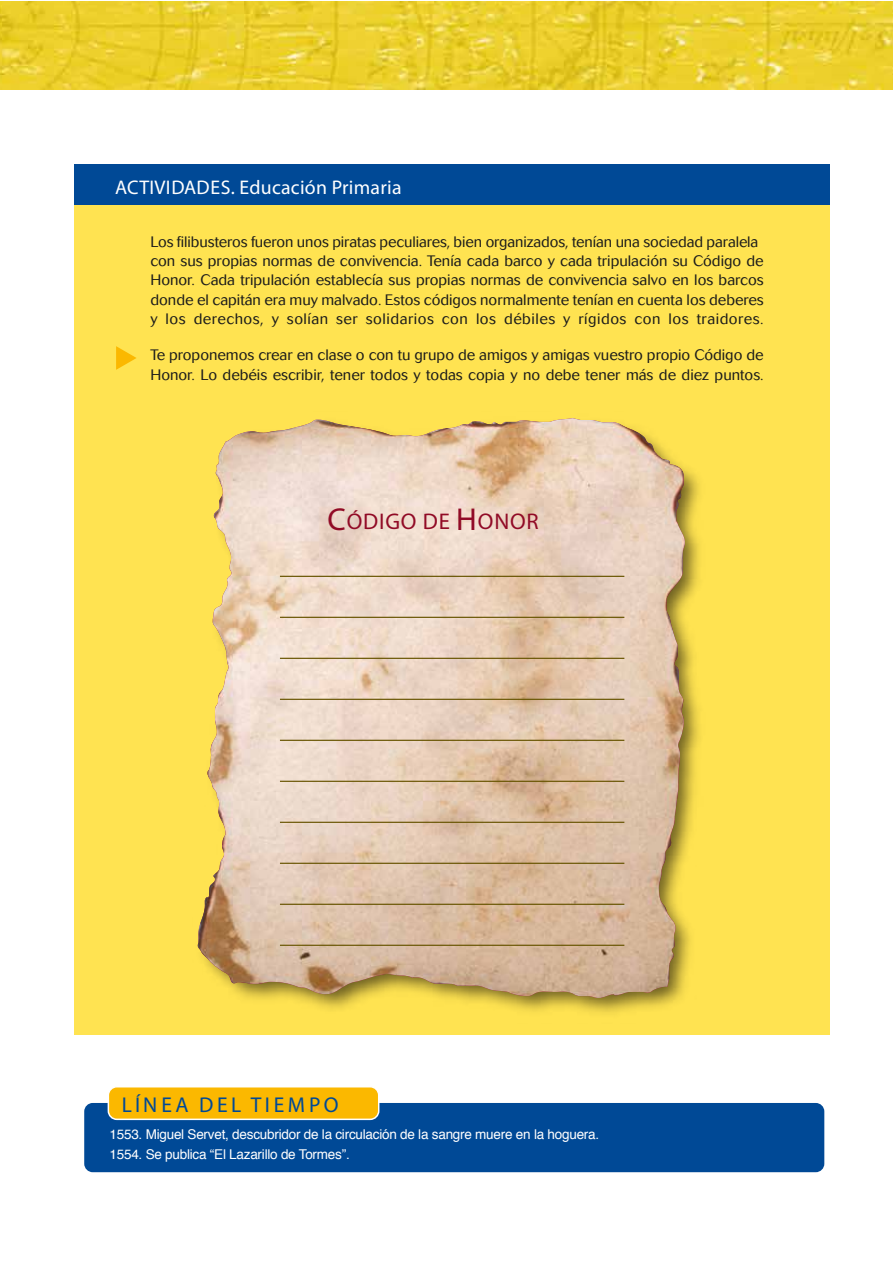
<style>
.page{position:relative;width:893px;height:1263px;background:#fff}
.page>*{position:absolute;margin:0;border:0;box-sizing:border-box;transform-origin:0 0}
.t1{font:700 22.8px "Adobe Garamond";letter-spacing:.035em;color:#910b26}
.t2{font:500 21.45px "Cosmos";letter-spacing:.16em;color:#004996}
.t3{font:500 19.8px "Cosmos";letter-spacing:.01em;color:#fff}
.t4{font:300 15px/19.4px "Cosmos";color:#1d1d1b}
.t5{font:13.5px/19.8px "Helvetica";letter-spacing:-.015em;color:#fff}
.s1{font-size:31.8px}
</style>
<div class="page">
<div style="left:74px;top:164px;width:755px;height:871px;background:#ffe351"></div>
<div style="left:74px;top:164px;width:755px;height:41px;background:#004996"></div>
<img style="left:0;top:1px;width:892px;height:88px">
<svg style="left:116px;top:346px;width:20px;height:24px"></svg>
<div style="left:84px;top:1103px;width:740px;height:69px;background:#004996;border-radius:9px"></div>
<div style="left:108px;top:1087px;width:271px;height:32px;background:#fbb800;border-radius:9px"></div>
<div style="left:108px;top:1086px;width:271px;height:34px;border:2px solid #fff;border-radius:9px"></div>
<img style="left:197px;top:469px;width:503px;height:544px">
<svg style="left:198px;top:418px;width:487px;height:580px;background:#dcc19e"></svg>
<img style="left:198px;top:420px;width:357px;height:576px">
<hr style="left:280px;top:576px;width:344px;height:1px;background:#675400">
<hr style="left:280px;top:617px;width:344px;height:1px;background:#675400">
<hr style="left:280px;top:658px;width:344px;height:1px;background:#675400">
<hr style="left:280px;top:699px;width:344px;height:1px;background:#675400">
<hr style="left:280px;top:740px;width:344px;height:1px;background:#675400">
<hr style="left:280px;top:781px;width:344px;height:1px;background:#675400">
<hr style="left:280px;top:822px;width:344px;height:1px;background:#675400">
<hr style="left:280px;top:863px;width:344px;height:1px;background:#675400">
<hr style="left:280px;top:904px;width:344px;height:1px;background:#675400">
<hr style="left:280px;top:945px;width:344px;height:1px;background:#675400">
<h3 class="t3" style="left:115px;top:175px;width:288px">ACTIVIDADES. Educación Primaria</h3>
<p class="t4" style="left:150px;top:232px;width:615px">Los filibusteros fueron unos piratas peculiares, bien organizados, tenían una sociedad paralela con sus propias normas de convivencia. Tenía cada barco y cada tripulación su Código de Honor. Cada tripulación establecía sus propias normas de convivencia salvo en los barcos donde el capitán era muy malvado. Estos códigos normalmente tenían en cuenta los deberes y los derechos, y solían ser solidarios con los débiles y rígidos con los traidores.</p>
<p class="t4" style="left:150px;top:346px;width:615px">Te proponemos crear en clase o con tu grupo de amigos y amigas vuestro propio Código de<br>Honor. Lo debéis escribir, tener todos y todas copia y no debe tener más de diez puntos.</p>
<h1 class="t1" style="left:327px;top:507px;width:213px"><span class="s1">C</span>ÓDIGO DE <span class="s1">H</span>ONOR</h1>
<h2 class="t2" style="left:122px;top:1092px;width:218px">LÍNEA DEL TIEMPO</h2>
<p class="t5" style="left:110px;top:1125px;width:491px">1553. Miguel Servet, descubridor de la circulación de la sangre muere en la hoguera.<br>1554. Se publica “El Lazarillo de Tormes”.</p>
</div>
